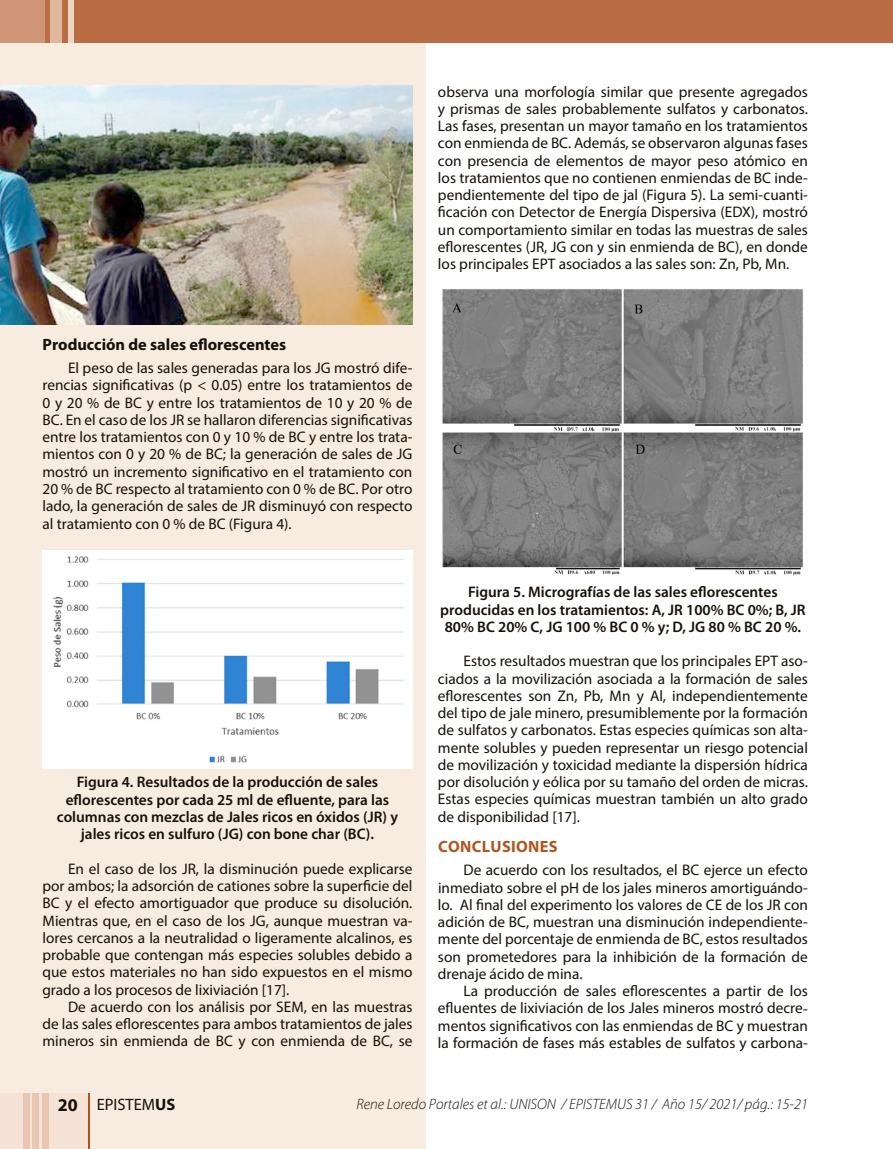
<style>
.page{position:relative;width:893px;height:1149px;background:#fff}
.page>*{position:absolute;margin:0;border:0;box-sizing:border-box;transform-origin:0 0}
.t1{font:16.5px "Myriad Pro";color:#16100a}
.t2{font:700 16.35px "Myriad Pro";color:#16100a}
.t3{font:700 16.35px "Myriad Pro";letter-spacing:.02em;color:#af5520}
.t4{font:15.3px/17.2px "Myriad Pro";color:#16100a;text-align:justify}
.t5{font:600 15.3px/17.2px "Myriad Pro";color:#16100a;text-align:center}
.t6{font:italic 300 15px "Myriad Pro";color:#16100a}
.s1{font-weight:700;font-size:18px}
.s2{font-weight:700}
</style>
<div class="page">
<div style="left:0;top:0;width:425px;height:1148px;background:#f8ece1"></div>
<div style="left:0;top:0;width:893px;height:43px;background:#ba6d43"></div>
<div style="left:0;top:0;width:44px;height:43px;background:#ce9676"></div>
<div style="left:50px;top:0;width:12px;height:43px;background:#dfb79d"></div>
<div style="left:68px;top:0;width:6px;height:43px;background:#eed6c4"></div>
<img style="left:0;top:85px;width:412px;height:239px">
<img style="left:43px;top:550px;width:369px;height:218px">
<img style="left:442px;top:289px;width:361px;height:287px">
<div style="left:0;top:1092px;width:89px;height:56px;background:#f4e3d6"></div>
<div style="left:23px;top:1092px;width:6px;height:56px;background:#e7c7b1"></div>
<div style="left:32px;top:1092px;width:7px;height:56px;background:#e7c7b1"></div>
<div style="left:42px;top:1092px;width:6px;height:56px;background:#e7c7b1"></div>
<hr style="left:88px;top:1092px;width:1px;height:56px;background:#af5520">
<p class="t4" style="left:438px;top:82px;width:371px">observa una morfología similar que presente agregados y prismas de sales probablemente sulfatos y carbonatos.<br>Las fases, presentan un mayor tamaño en los tratamientos con enmienda de BC. Además, se observaron algunas fases con presencia de elementos de mayor peso atómico en los tratamientos que no contienen enmiendas de BC inde&shy;pendientemente del tipo de jal (Figura 5). La semi-cuanti&shy;ficación con Detector de Energía Dispersiva (EDX), mostró un comportamiento similar en todas las muestras de sales eflorescentes (JR, JG con y sin enmienda de BC), en donde los principales EPT asociados a las sales son: Zn, Pb, Mn.</p>
<p class="t2" style="left:43px;top:333px;width:245px">Producción de sales eflorescentes</p>
<p class="t4" style="left:43px;top:359px;width:371px;text-indent:26px">El peso de las sales generadas para los JG mostró dife&shy;rencias significativas (p &lt; 0.05) entre los tratamientos de 0 y 20 % de BC y entre los tratamientos de 10 y 20 % de BC. En el caso de los JR se hallaron diferencias significativas entre los tratamientos con 0 y 10 % de BC y entre los trata&shy;mientos con 0 y 20 % de BC; la generación de sales de JG mostró un incremento significativo en el tratamiento con 20 % de BC respecto al tratamiento con 0 % de BC. Por otro lado, la generación de sales de JR disminuyó con respecto al tratamiento con 0 % de BC (Figura 4).</p>
<p class="t5" style="left:57px;top:773px;width:343px">Figura 4. Resultados de la producción de sales eflorescentes por cada 25 ml de efluente, para las columnas con mezclas de Jales ricos en óxidos (JR) y jales ricos en sulfuro (JG) con bone char (BC).</p>
<p class="t4" style="left:43px;top:859px;width:371px;text-indent:26px">En el caso de los JR, la disminución puede explicarse por ambos; la adsorción de cationes sobre la superficie del BC y el efecto amortiguador que produce su disolución.<br>Mientras que, en el caso de los JG, aunque muestran va&shy;lores cercanos a la neutralidad o ligeramente alcalinos, es probable que contengan más especies solubles debido a que estos materiales no han sido expuestos en el mismo grado a los procesos de lixiviación [17].</p>
<p class="t4" style="left:43px;top:997px;width:371px;text-indent:26px">De acuerdo con los análisis por SEM, en las muestras de las sales eflorescentes para ambos tratamientos de jales mineros sin enmienda de BC y con enmienda de BC, se</p>
<p class="t5" style="left:440px;top:583px;width:367px">Figura 5. Micrografías de las sales eflorescentes producidas en los tratamientos: A, JR 100% BC 0%; B, JR<br>80% BC 20% C, JG 100 % BC 0 % y; D, JG 80 % BC 20 %.</p>
<p class="t4" style="left:438px;top:652px;width:371px;text-indent:26px">Estos resultados muestran que los principales EPT aso&shy;ciados a la movilización asociada a la formación de sales eflorescentes son Zn, Pb, Mn y Al, independientemente del tipo de jale minero, presumiblemente por la formación de sulfatos y carbonatos. Estas especies químicas son alta&shy;mente solubles y pueden representar un riesgo potencial de movilización y toxicidad mediante la dispersión hídrica por disolución y eólica por su tamaño del orden de micras.<br>Estas especies químicas muestran también un alto grado de disponibilidad [17].</p>
<p class="t3" style="left:438px;top:835px;width:121px">CONCLUSIONES</p>
<p class="t4" style="left:438px;top:861px;width:371px;text-indent:26px">De acuerdo con los resultados, el BC ejerce un efecto inmediato sobre el pH de los jales mineros amortiguándo&shy;lo. Al final del experimento los valores de CE de los JR con adición de BC, muestran una disminución independiente&shy;mente del porcentaje de enmienda de BC, estos resultados son prometedores para la inhibición de la formación de drenaje ácido de mina.</p>
<p class="t4" style="left:438px;top:981px;width:371px;text-indent:26px">La producción de sales eflorescentes a partir de los efluentes de lixiviación de los Jales mineros mostró decre&shy;mentos significativos con las enmiendas de BC y muestran la formación de fases más estables de sulfatos y carbona-</p>
<p class="t1" style="left:58px;top:1093px;width:119px"><span class="s1">20</span> EPISTEM<span class="s2">US</span></p>
<p class="t6" style="left:356px;top:1094px;width:453px">Rene Loredo Portales et al.: UNISON / EPISTEMUS 31 / Año 15/ 2021/ pág.: 15-21</p>
</div>
